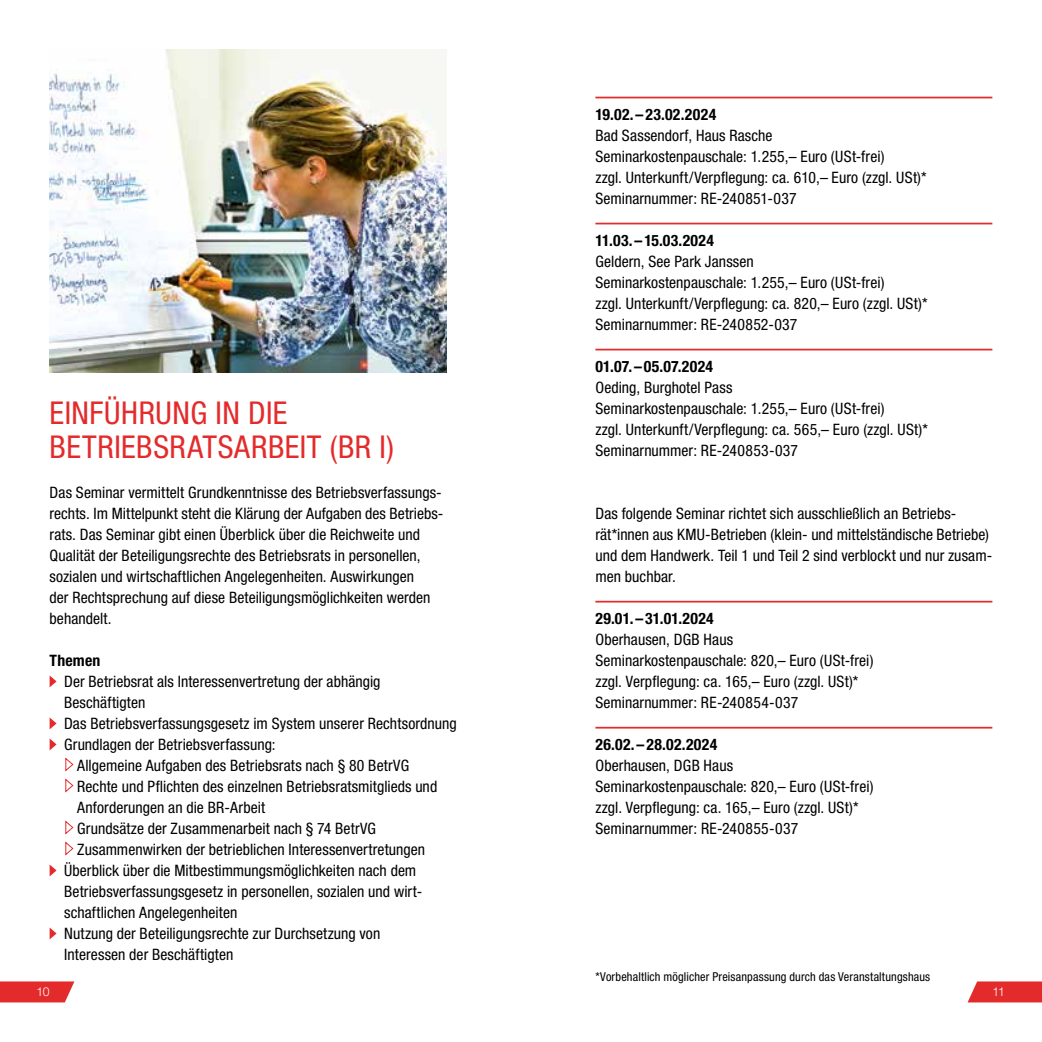
<style>
.page{position:relative;width:1042px;height:1042px;background:#fff}
.page>*{position:absolute;margin:0;border:0;box-sizing:border-box;transform-origin:0 0}
.t1{font:condensed 31.5px/33.2px "Helvetica Neue LT Std";letter-spacing:.015em;color:#e42b2b}
.t2{font:condensed 15.75px/21px "Helvetica Neue LT Std";letter-spacing:.005em;color:#000}
.t3{font:700 condensed 15.75px "Helvetica Neue LT Std";letter-spacing:.02em;color:#000}
.t4{font:condensed 12.25px "Helvetica Neue LT Std";letter-spacing:.01em;color:#000}
.t5{font:300 12.25px "Helvetica Neue LT Std";color:#fff}
</style>
<div class="page">
<svg style="left:50px;top:676px;width:7px;height:11px"></svg>
<svg style="left:50px;top:718px;width:7px;height:11px"></svg>
<svg style="left:50px;top:739px;width:7px;height:11px"></svg>
<svg style="left:65px;top:757px;width:9px;height:36px"></svg>
<svg style="left:65px;top:820px;width:9px;height:36px"></svg>
<svg style="left:50px;top:865px;width:7px;height:11px"></svg>
<svg style="left:50px;top:928px;width:7px;height:11px"></svg>
<hr style="left:595px;top:97px;width:397px;height:1px;background:#e42b2b">
<hr style="left:595px;top:223px;width:397px;height:1px;background:#e42b2b">
<hr style="left:595px;top:349px;width:397px;height:1px;background:#e42b2b">
<hr style="left:595px;top:601px;width:397px;height:1px;background:#e42b2b">
<hr style="left:595px;top:727px;width:397px;height:1px;background:#e42b2b">
<img style="left:50px;top:50px;width:396px;height:322px">
<svg style="left:967px;top:981px;width:75px;height:21px;background:#e63e3e"></svg>
<svg style="left:0;top:981px;width:74px;height:21px;background:#e63b3b"></svg>
<h1 class="t1" style="left:50px;top:396px;width:346px">EINFÜHRUNG IN DIE<br>BETRIEBSRATSARBEIT (BR I)</h1>
<p class="t2" style="left:50px;top:482px;width:395px">Das Seminar vermittelt Grundkenntnisse des Betriebsverfassungs&shy;rechts. Im Mittelpunkt steht die Klärung der Aufgaben des Betriebs&shy;rats. Das Seminar gibt einen Überblick über die Reichweite und Qualität der Beteiligungsrechte des Betriebsrats in personellen, sozialen und wirtschaftlichen Angelegenheiten. Auswirkungen<br>der Rechtsprechung auf diese Beteiligungsmöglichkeiten werden behandelt.</p>
<p class="t3" style="left:50px;top:651px;width:52px">Themen</p>
<p class="t2" style="left:64px;top:671px;width:318px">Der Betriebsrat als Interessenvertretung der abhängig</p>
<p class="t2" style="left:64px;top:692px;width:83px">Beschäftigten</p>
<p class="t2" style="left:64px;top:713px;width:394px">Das Betriebsverfassungsgesetz im System unserer Rechtsordnung</p>
<p class="t2" style="left:64px;top:734px;width:213px">Grundlagen der Betriebsverfassung:</p>
<p class="t2" style="left:77px;top:755px;width:333px">Allgemeine Aufgaben des Betriebsrats nach § 80 BetrVG</p>
<p class="t2" style="left:77px;top:776px;width:361px">Rechte und Pflichten des einzelnen Betriebsratsmitglieds und</p>
<p class="t2" style="left:77px;top:797px;width:189px">Anforderungen an die BR-Arbeit</p>
<p class="t2" style="left:77px;top:818px;width:300px">Grundsätze der Zusammenarbeit nach § 74 BetrVG</p>
<p class="t2" style="left:77px;top:839px;width:349px">Zusammenwirken der betrieblichen Interessenvertretungen</p>
<p class="t2" style="left:64px;top:860px;width:354px">Überblick über die Mitbestimmungsmöglichkeiten nach dem</p>
<p class="t2" style="left:64px;top:881px;width:356px">Betriebsverfassungsgesetz in personellen, sozialen und wirt---</p>
<p class="t2" style="left:64px;top:902px;width:175px">schaftlichen Angelegenheiten</p>
<p class="t2" style="left:64px;top:923px;width:318px">Nutzung der Beteiligungsrechte zur Durchsetzung von</p>
<p class="t2" style="left:64px;top:944px;width:171px">Interessen der Beschäftigten</p>
<p class="t3" style="left:595px;top:105px;width:122px">19.02.–23.02.2024</p>
<p class="t2" style="left:595px;top:125px;width:333px">Bad Sassendorf, Haus Rasche Seminarkostenpauschale: 1.255,– Euro (USt-frei)<br>zzgl. Unterkunft/Verpflegung: ca. 610,– Euro (zzgl. USt)* Seminarnummer: RE-240851-037</p>
<p class="t3" style="left:595px;top:231px;width:120px">11.03.–15.03.2024</p>
<p class="t2" style="left:595px;top:251px;width:334px">Geldern, See Park Janssen<br>Seminarkostenpauschale: 1.255,– Euro (USt-frei)<br>zzgl. Unterkunft/Verpflegung: ca. 820,– Euro (zzgl. USt)* Seminarnummer: RE-240852-037</p>
<p class="t3" style="left:595px;top:357px;width:119px">01.07.–05.07.2024</p>
<p class="t2" style="left:595px;top:377px;width:334px">Oeding, Burghotel Pass<br>Seminarkostenpauschale: 1.255,– Euro (USt-frei)<br>zzgl. Unterkunft/Verpflegung: ca. 565,– Euro (zzgl. USt)* Seminarnummer: RE-240853-037</p>
<p class="t2" style="left:595px;top:503px;width:398px">Das folgende Seminar richtet sich ausschließlich an Betriebs&shy;rät*innen aus KMU-Betrieben (klein- und mittelständische Betriebe) und dem Handwerk. Teil 1 und Teil 2 sind verblockt und nur zusam&shy;men buchbar.</p>
<p class="t3" style="left:595px;top:609px;width:120px">29.01.–31.01.2024</p>
<p class="t2" style="left:595px;top:629px;width:280px">Oberhausen, DGB Haus Seminarkostenpauschale: 820,– Euro (USt-frei) zzgl. Verpflegung: ca. 165,– Euro (zzgl. USt)* Seminarnummer: RE-240854-037</p>
<p class="t3" style="left:595px;top:735px;width:123px">26.02.–28.02.2024</p>
<p class="t2" style="left:595px;top:755px;width:280px">Oberhausen, DGB Haus Seminarkostenpauschale: 820,– Euro (USt-frei) zzgl. Verpflegung: ca. 165,– Euro (zzgl. USt)* Seminarnummer: RE-240855-037</p>
<p class="t4" style="left:595px;top:970px;width:336px">*Vorbehaltlich möglicher Preisanpassung durch das Veranstaltungshaus</p>
<p class="t5" style="left:36px;top:984px;width:15px">10</p>
<p class="t5" style="left:992px;top:984px;width:14px">11</p>
</div>
